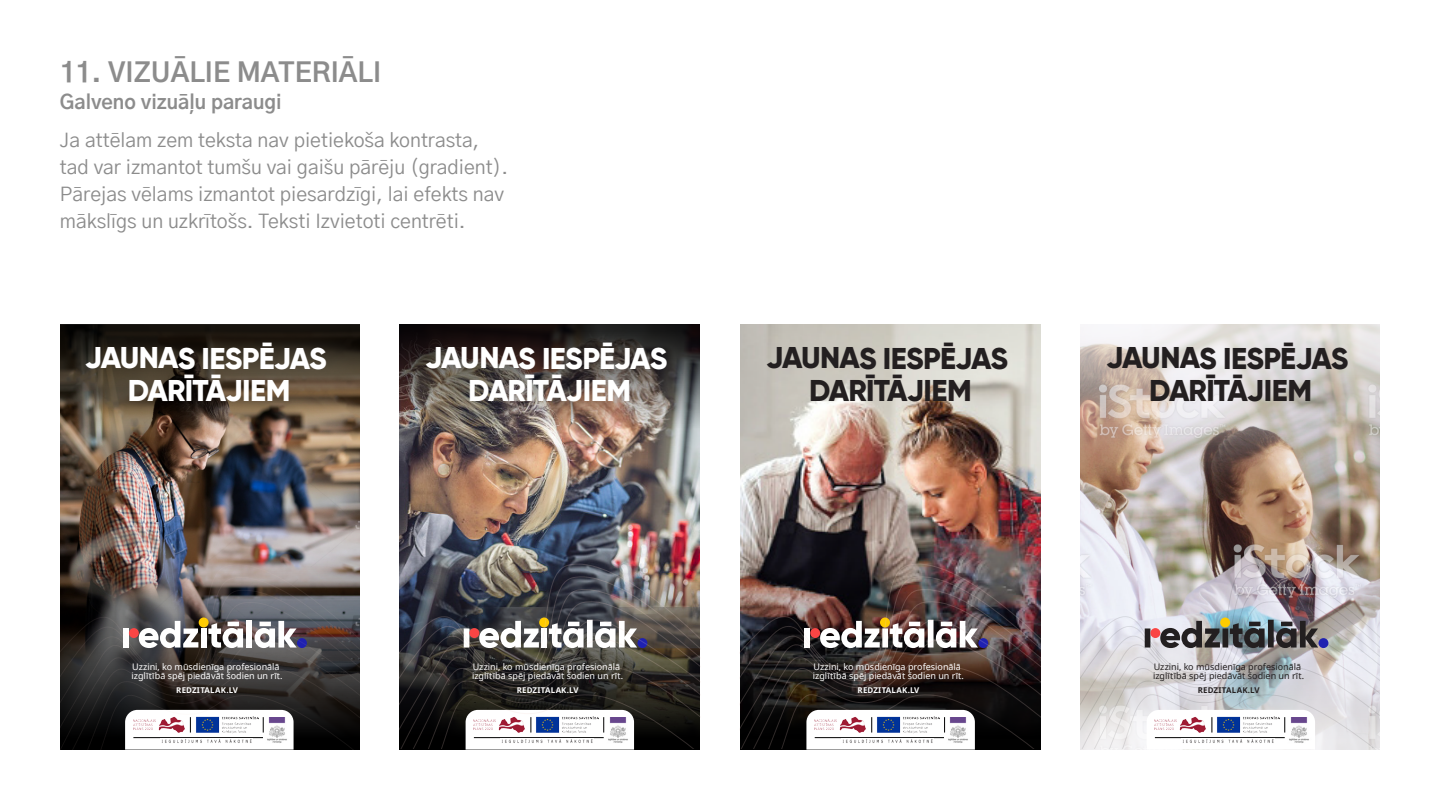
<style>
.page{position:relative;width:1440px;height:810px;background:#fff}
.page>*{position:absolute;margin:0;border:0;box-sizing:border-box;transform-origin:0 0}
.t1{font:800 30.08px/32.4px "Gilroy";letter-spacing:-.03em;color:#fff;text-align:center}
.t2{font:800 30.08px/32.4px "Gilroy";letter-spacing:-.03em;color:#231f20;text-align:center}
.t3{font:700 27px "Gothic A1";color:#8c8c8c}
.t4{font:19.5px/27px "Gothic A1";color:#8c8c8c}
.t5{font:700 19.5px "Gothic A1";color:#8c8c8c}
.t6{font:9px/9.9px "Noto Sans";color:#fff}
.t7{font:9px/9.9px "Noto Sans";color:#231f20}
.t8{font:700 7.95px "Noto Sans";letter-spacing:.02em;color:#fff}
.t9{font:700 7.95px "Noto Sans";letter-spacing:.02em;color:#231f20}
</style>
<div class="page">
<img style="left:60px;top:433px;width:299px;height:120px">
<img style="left:60px;top:553px;width:299px;height:11px">
<svg style="left:60px;top:324px;width:299px;height:109px;background:#463b2d"></svg>
<svg style="left:60px;top:564px;width:299px;height:186px;background:#605c5c"></svg>
<img style="left:399px;top:433px;width:301px;height:120px">
<img style="left:399px;top:553px;width:301px;height:11px">
<img style="left:399px;top:324px;width:301px;height:109px">
<img style="left:399px;top:564px;width:301px;height:186px">
<img style="left:740px;top:324px;width:301px;height:229px">
<svg style="left:740px;top:553px;width:301px;height:197px;background:#564749"></svg>
<img style="left:740px;top:564px;width:300px;height:186px">
<img style="left:841px;top:738px;width:93px;height:6px">
<img style="left:1080px;top:336px;width:300px;height:414px">
<svg style="left:1081px;top:324px;width:299px;height:169px;background:#c9bdb6"></svg>
<img style="left:1081px;top:564px;width:299px;height:186px">
<div style="left:1319px;top:638px;width:9px;height:10px;background:#1f21b1;border-radius:50%"></div>
<div style="left:1220px;top:618px;width:10px;height:9px;background:#ffcb00;border-radius:50%"></div>
<div style="left:1150px;top:628px;width:10px;height:10px;background:#fa4544;border-radius:50%"></div>
<h2 class="t3" style="left:60px;top:50px;width:323px">11. VIZUĀLIE MATERIĀLI</h2>
<h3 class="t5" style="left:60px;top:86px;width:223px">Galveno vizuāļu paraugi</h3>
<h3 class="t4" style="left:60px;top:126px;width:450px">Ja attēlam zem teksta nav pietiekoša kontrasta, tad var izmantot tumšu vai gaišu pārēju (gradient).<br>Pārejas vēlams izmantot piesardzīgi, lai efekts nav mākslīgs un uzkrītošs. Teksti Izvietoti centrēti.</h3>
<h1 class="t1" style="left:85px;top:342px;width:244px">JAUNAS IESPĒJAS<br>DARĪTĀJIEM</h1>
<h1 class="t1" style="left:425px;top:342px;width:244px">JAUNAS IESPĒJAS<br>DARĪTĀJIEM</h1>
<h1 class="t2" style="left:766px;top:342px;width:244px">JAUNAS IESPĒJAS<br>DARĪTĀJIEM</h1>
<h1 class="t2" style="left:1106px;top:342px;width:244px">JAUNAS IESPĒJAS<br>DARĪTĀJIEM</h1>
<p class="t6" style="left:132px;top:662px;width:153px">Uzzini, ko mūsdienīga profesionālā izglītībā spēj piedāvāt šodien un rīt.</p>
<p class="t8" style="left:176px;top:684px;width:63px">REDZITALAK.LV</p>
<p class="t6" style="left:472px;top:662px;width:153px">Uzzini, ko mūsdienīga profesionālā izglītībā spēj piedāvāt šodien un rīt.</p>
<p class="t8" style="left:517px;top:684px;width:63px">REDZITALAK.LV</p>
<p class="t6" style="left:813px;top:662px;width:153px">Uzzini, ko mūsdienīga profesionālā izglītībā spēj piedāvāt šodien un rīt.</p>
<p class="t8" style="left:858px;top:684px;width:63px">REDZITALAK.LV</p>
<p class="t7" style="left:1153px;top:662px;width:153px">Uzzini, ko mūsdienīga profesionālā izglītībā spēj piedāvāt šodien un rīt.</p>
<p class="t9" style="left:1198px;top:684px;width:63px">REDZITALAK.LV</p>
</div>
